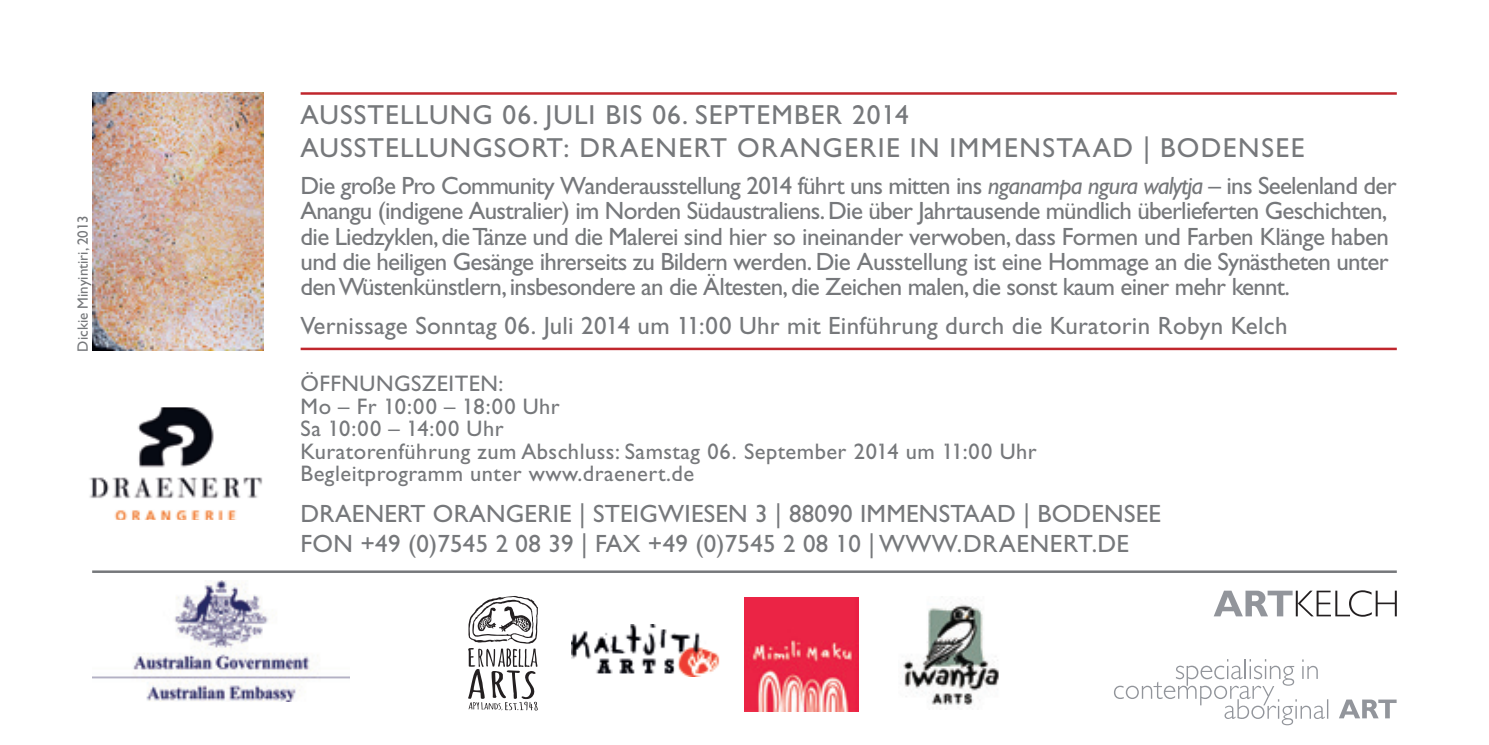
<style>
.page{position:relative;width:1489px;height:745px;background:#fff}
.page>*{position:absolute;margin:0;border:0;box-sizing:border-box;transform-origin:0 0}
.t1{font:27.5px/33px "ARTKELCH Gill Sans Std";letter-spacing:.04em;color:#76787b}
.t2{font:25px/25px "ARTKELCH Gill Sans Std";letter-spacing:-.03em;color:#76787b}
.t3{font:25px/30px "ARTKELCH Gill Sans Std";letter-spacing:.01em;color:#76787b}
.t4{font:22.5px/22.5px "ARTKELCH Gill Sans Std";letter-spacing:.02em;color:#76787b}
.t5{font:15px "ARTKELCH Gill Sans Std";color:#76787b}
.s1{font-style:italic}
</style>
<div class="page">
<hr style="left:1326px;top:698px;width:2px;height:20px;background:#92959b">
<svg style="left:1339px;top:699px;width:57px;height:19px"></svg>
<svg style="left:1114px;top:659px;width:210px;height:65px"></svg>
<svg style="left:1214px;top:590px;width:182px;height:26px"></svg>
<hr style="left:300px;top:92px;width:1096px;height:3px;background:#c0262d">
<hr style="left:300px;top:347px;width:1096px;height:3px;background:#c0262d">
<hr style="left:92px;top:570px;width:1304px;height:2px;background:#76787b">
<img style="left:89px;top:407px;width:174px;height:112px">
<img style="left:93px;top:92px;width:170px;height:258px">
<img style="left:92px;top:580px;width:258px;height:120px">
<img style="left:902px;top:602px;width:97px;height:103px">
<svg style="left:468px;top:596px;width:70px;height:114px"></svg>
<img style="left:572px;top:624px;width:148px;height:52px">
<img style="left:745px;top:597px;width:113px;height:113px">
<p class="t5" style="left:74px;top:351px;width:137px;rotate:-90deg">Dickie Minyintiri, 2013</p>
<p class="t1" style="left:300px;top:98px;width:1005px">AUSSTELLUNG 06. JULI BIS 06. SEPTEMBER 2014<br>AUSSTELLUNGSORT: DRAENERT ORANGERIE IN IMMENSTAAD | BODENSEE</p>
<p class="t2" style="left:300px;top:173px;width:1097px">Die große Pro Community Wanderausstellung 2014 führt uns mitten ins <span class="s1">nganampa ngura walytja</span> – ins Seelenland der Anangu (indigene Australier) im Norden Südaustraliens. Die über Jahrtausende mündlich überlieferten Geschichten, die Liedzyklen, die Tänze und die Malerei sind hier so ineinander verwoben, dass Formen und Farben Klänge haben und die heiligen Gesänge ihrerseits zu Bildern werden. Die Ausstellung ist eine Hommage an die Synästheten unter den Wüstenkünstlern, insbesondere an die Ältesten, die Zeichen malen, die sonst kaum einer mehr kennt.</p>
<p class="t3" style="left:300px;top:310px;width:988px">Vernissage Sonntag 06. Juli 2014 um 11:00 Uhr mit Einführung durch die Kuratorin Robyn Kelch</p>
<p class="t4" style="left:300px;top:372px;width:737px">ÖFFNUNGSZEITEN:<br>Mo – Fr 10:00 – 18:00 Uhr<br>Sa 10:00 – 14:00 Uhr<br>Kuratorenführung zum Abschluss: Samstag 06. September 2014 um 11:00 Uhr Begleitprogramm unter www.draenert.de</p>
<p class="t3" style="left:300px;top:498px;width:861px">DRAENERT ORANGERIE | STEIGWIESEN 3 | 88090 IMMENSTAAD | BODENSEE<br>FON +49 (0)7545 2 08 39 | FAX +49 (0)7545 2 08 10 | WWW.DRAENERT.DE</p>
</div>
